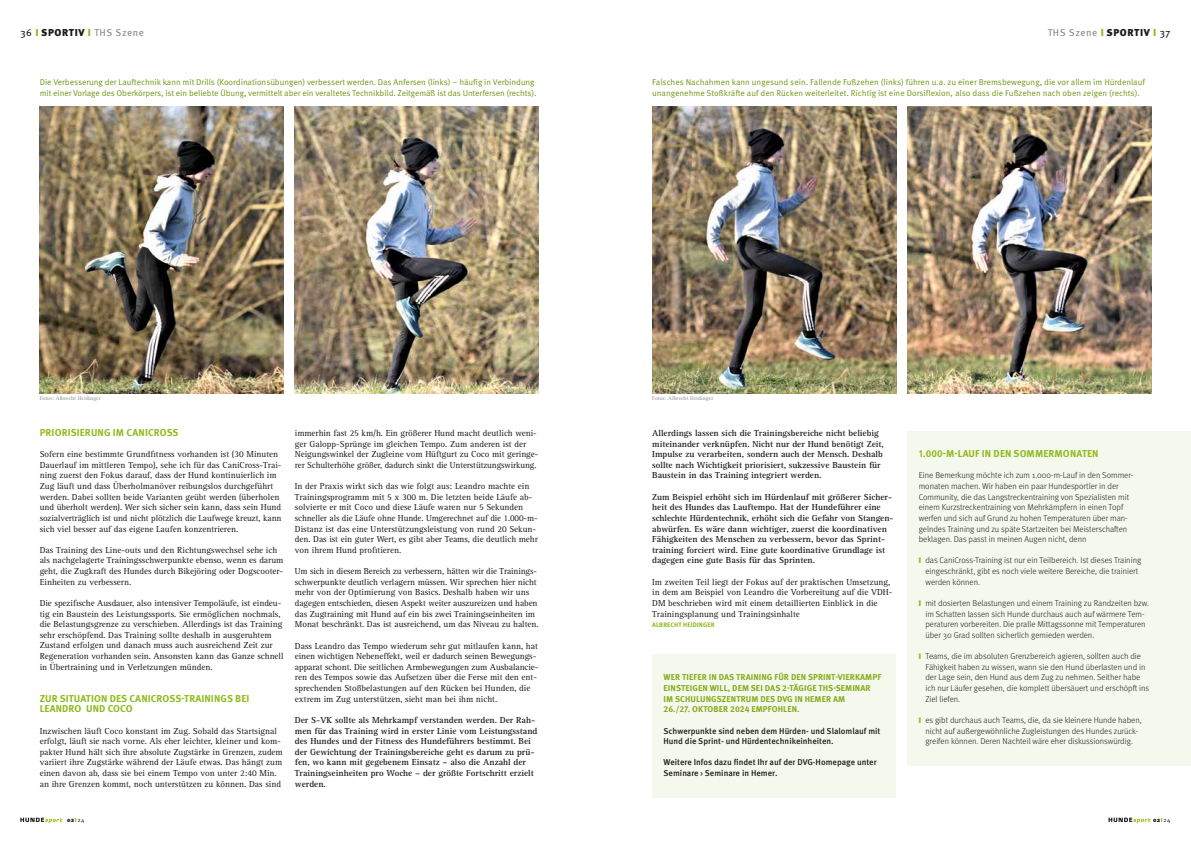
<style>
.page{position:relative;width:1191px;height:842px;background:#fff}
.page>*{position:absolute;margin:0;border:0;box-sizing:border-box;transform-origin:0 0}
.t1{font:700 10px/10.6px "Meta Pro";letter-spacing:.01em;color:#8fba1c}
.t2{font:10px "Meta Pro";letter-spacing:.05em;color:#878786}
.t3{font:9px/10.6px "Rotis Serif Pro";color:#1a1a18}
.t4{font:700 9px/10.6px "Rotis Serif Pro";color:#1a1a18}
.t5{font:300 8.5px/10.6px "Meta Pro";color:#1a1a18}
.t6{font:8.5px/10.6px "Meta Pro Norm";letter-spacing:-.005em;color:#719616}
.t7{font:500 8.5px/10.6px "Meta Pro";color:#1a1a18}
.t8{font:700 8.5px/10.6px "Meta Pro";letter-spacing:.01em;color:#83ac1b}
.t9{font:700 6.5px "Meta Pro";letter-spacing:.01em;color:#8fba1c}
.t10{font:900 6px "Meta Pro";letter-spacing:.05em;color:#1a1a18}
.t11{font:700 5.5px "Rotis Serif Pro";color:#9c9d9d}
.s1{color:#1a1a18}
.s2{font-weight:900;color:#8fba1c}
.s3{font-weight:900;color:#1a1a18}
.s4{color:#8fba1c}
.s5{font-family:"Meta Pro Norm";font-weight:400}
</style>
<div class="page">
<svg style="left:20px;top:818px;width:42px;height:5px"></svg>
<svg style="left:1108px;top:818px;width:42px;height:5px"></svg>
<img style="left:40px;top:106px;width:243px;height:287px">
<img style="left:907px;top:106px;width:244px;height:287px">
<img style="left:652px;top:106px;width:244px;height:287px">
<img style="left:295px;top:106px;width:244px;height:287px">
<div style="left:907px;top:431px;width:284px;height:334px;background:#f5f8ec"></div>
<div style="left:652px;top:654px;width:244px;height:143px;background:#f5f8ec"></div>
<p class="t2" style="left:21px;top:25px;width:125px"><span class="s1">36</span> <span class="s2">I</span> <span class="s3">SPORTIV</span> <span class="s2">I</span> THS Szene</p>
<p class="t2" style="left:1047px;top:25px;width:124px">THS Szene <span class="s2">I</span> <span class="s3">SPORTIV</span> <span class="s2">I</span> <span class="s1">37</span></p>
<p class="t6" style="left:40px;top:76px;width:498px">Die Verbesserung der Lauftechnik kann mit Drills (Koordinationsübungen) verbessert werden. Das Anfersen (links) – häufig in Verbindung mit einer Vorlage des Oberkörpers, ist ein beliebte Übung, vermittelt aber ein veraltetes Technikbild. Zeitgemäß ist das Unterfersen (rechts).</p>
<p class="t6" style="left:652px;top:76px;width:494px">Falsches Nachahmen kann ungesund sein. Fallende Fußzehen (links) führen u.a. zu einer Bremsbewegung, die vor allem im Hürdenlauf unangenehme Stoßkräfte auf den Rücken weiterleitet. Richtig ist eine Dorsiflexion, also dass die Fußzehen nach oben zeigen (rechts).</p>
<p class="t11" style="left:40px;top:395px;width:63px">Fotos: Albrecht Heidinger</p>
<p class="t11" style="left:652px;top:395px;width:63px">Fotos: Albrecht Heidinger</p>
<p class="t1" style="left:40px;top:426px;width:140px">PRIORISIERUNG IM CANICROSS</p>
<p class="t3" style="left:40px;top:449px;width:243px">Sofern eine bestimmte Grundfitness vorhanden ist (30 Minuten Dauerlauf im mittleren Tempo), sehe ich für das CaniCross-Trai&shy;ning zuerst den Fokus darauf, dass der Hund kontinuierlich im Zug läuft und dass Überholmanöver reibungslos durchgeführt werden. Dabei sollten beide Varianten geübt werden (überholen und überholt werden). Wer sich sicher sein kann, dass sein Hund sozialverträglich ist und nicht plötzlich die Laufwege kreuzt, kann sich viel besser auf das eigene Laufen konzentrieren.</p>
<p class="t3" style="left:40px;top:544px;width:245px">Das Training des Line-outs und den Richtungswechsel sehe ich als nachgelagerte Trainingsschwerpunkte ebenso, wenn es darum geht, die Zugkraft des Hundes durch Bikejöring oder Dogscooter-Einheiten zu verbessern.</p>
<p class="t3" style="left:40px;top:598px;width:245px">Die spezifische Ausdauer, also intensiver Tempoläufe, ist eindeu&shy;tig ein Baustein des Leistungssports. Sie ermöglichen nochmals, die Belastungsgrenze zu verschieben. Allerdings ist das Training sehr erschöpfend. Das Training sollte deshalb in ausgeruhtem Zustand erfolgen und danach muss auch ausreichend Zeit zur Regeneration vorhanden sein. Ansonsten kann das Ganze schnell in Übertraining und in Verletzungen münden.</p>
<p class="t1" style="left:40px;top:692px;width:211px">ZUR SITUATION DES CANICROSS-TRAININGS BEI<br>LEANDRO UND COCO</p>
<p class="t3" style="left:40px;top:725px;width:245px">Inzwischen läuft Coco konstant im Zug. Sobald das Startsignal erfolgt, läuft sie nach vorne. Als eher leichter, kleiner und kom&shy;pakter Hund hält sich ihre absolute Zugstärke in Grenzen, zudem variiert ihre Zugstärke während der Läufe etwas. Das hängt zum einen davon ab, dass sie bei einem Tempo von unter 2:40 Min. an ihre Grenzen kommt, noch unterstützen zu können. Das sind</p>
<p class="t3" style="left:295px;top:428px;width:245px">immerhin fast 25 km/h. Ein größerer Hund macht deutlich weni&shy;ger Galopp-Sprünge im gleichen Tempo. Zum anderen ist der Neigungswinkel der Zugleine vom Hüftgurt zu Coco mit geringe&shy;rer Schulterhöhe größer, dadurch sinkt die Unterstützungswirkung.</p>
<p class="t3" style="left:295px;top:481px;width:244px">In der Praxis wirkt sich das wie folgt aus: Leandro machte ein Trainingsprogramm mit 5 x 300 m. Die letzten beide Läufe ab&shy;solvierte er mit Coco und diese Läufe waren nur 5 Sekunden schneller als die Läufe ohne Hunde. Umgerechnet auf die 1.000-m-Distanz ist das eine Unterstützungsleistung von rund 20 Sekun&shy;den. Das ist ein guter Wert, es gibt aber Teams, die deutlich mehr von ihrem Hund profitieren.</p>
<p class="t3" style="left:295px;top:566px;width:245px">Um sich in diesem Bereich zu verbessern, hätten wir die Trainings&shy;schwerpunkte deutlich verlagern müssen. Wir sprechen hier nicht mehr von der Optimierung von Basics. Deshalb haben wir uns dagegen entschieden, diesen Aspekt weiter auszureizen und haben das Zugtraining mit Hund auf ein bis zwei Trainingseinheiten im Monat beschränkt. Das ist ausreichend, um das Niveau zu halten.</p>
<p class="t3" style="left:295px;top:640px;width:245px">Dass Leandro das Tempo wiederum sehr gut mitlaufen kann, hat einen wichtigen Nebeneffekt, weil er dadurch seinen Bewegungs&shy;apparat schont. Die seitlichen Armbewegungen zum Ausbalancie&shy;ren des Tempos sowie das Aufsetzen über die Ferse mit den ent&shy;sprechenden Stoßbelastungen auf den Rücken bei Hunden, die extrem im Zug unterstützen, sieht man bei ihm nicht.</p>
<p class="t4" style="left:295px;top:714px;width:244px">Der S-VK sollte als Mehrkampf verstanden werden. Der Rah&shy;men für das Training wird in erster Linie vom Leistungsstand des Hundes und der Fitness des Hundeführers bestimmt. Bei der Gewichtung der Trainingsbereiche geht es darum zu prü&shy;fen, wo kann mit gegebenem Einsatz – also die Anzahl der Trainingseinheiten pro Woche – der größte Fortschritt erzielt werden.</p>
<p class="t4" style="left:652px;top:427px;width:233px">Allerdings lassen sich die Trainingsbereiche nicht beliebig miteinander verknüpfen. Nicht nur der Hund benötigt Zeit, Impulse zu verarbeiten, sondern auch der Mensch. Deshalb sollte nach Wichtigkeit priorisiert, sukzessive Baustein für Baustein in das Training integriert werden.</p>
<p class="t4" style="left:652px;top:491px;width:243px">Zum Beispiel erhöht sich im Hürdenlauf mit größerer Sicher&shy;heit des Hundes das Lauftempo. Hat der Hundeführer eine schlechte Hürdentechnik, erhöht sich die Gefahr von Stangen&shy;abwürfen. Es wäre dann wichtiger, zuerst die koordinativen Fähigkeiten des Menschen zu verbessern, bevor das Sprint&shy;training forciert wird. Eine gute koordinative Grundlage ist dagegen eine gute Basis für das Sprinten.</p>
<p class="t3" style="left:652px;top:576px;width:242px">Im zweiten Teil liegt der Fokus auf der praktischen Umsetzung, in dem am Beispiel von Leandro die Vorbereitung auf die VDH-DM beschrieben wird mit einem detaillierten Einblick in die Trainingsplanung und Trainingsinhalte</p>
<p class="t9" style="left:652px;top:620px;width:64px">ALBRECHT HEIDINGER</p>
<p class="t8" style="left:663px;top:672px;width:219px">WER TIEFER IN DAS TRAINING FÜR DEN SPRINT-VIERKAMPF EINSTEIGEN WILL, DEM SEI DAS 2-TÄGIGE THS-SEMINAR IM SCHULUNGSZENTRUM DES DVG IN HEMER AM<br>26./27. OKTOBER 2024 EMPFOHLEN.</p>
<p class="t7" style="left:663px;top:725px;width:218px">Schwerpunkte sind neben dem Hürden- und Slalomlauf mit<br>Hund die Sprint- und Hürdentechnikeinheiten.</p>
<p class="t7" style="left:663px;top:757px;width:215px">Weitere Infos dazu findet Ihr auf der DVG-Homepage unter<br>Seminare › Seminare in Hemer.</p>
<p class="t1" style="left:918px;top:448px;width:181px">1.000-M-LAUF IN DEN SOMMERMONATEN</p>
<p class="t5" style="left:918px;top:470px;width:215px">Eine Bemerkung möchte ich zum 1.000-m-Lauf in den Sommer&shy;monaten machen. Wir haben ein paar Hundesportler in der Community, die das Langstreckentraining von Spezialisten mit einem Kurzstreckentraining von Mehrkämpfern in einen Topf werfen und sich auf Grund zu hohen Temperaturen über man&shy;gelndes Training und zu späte Startzeiten bei Meisterschaften beklagen. Das passt in meinen Augen nicht, denn</p>
<p class="t5" style="left:925px;top:555px;width:217px;text-indent:-7px"><span class="s4">❙</span> das CaniCross-Training ist nur ein Teilbereich. Ist dieses Training eingeschränkt, gibt es noch viele weitere Bereiche, die trainiert werden können.</p>
<p class="t5" style="left:925px;top:597px;width:225px;text-indent:-7px"><span class="s4">❙</span> mit dosierten Belastungen und einem Training zu Randzeiten bzw. im Schatten lassen sich Hunde durchaus auch auf wärmere Tem&shy;peraturen vorbereiten. Die pralle Mittagssonne mit Temperaturen über 30 Grad sollten sicherlich gemieden werden.</p>
<p class="t5" style="left:925px;top:650px;width:225px;text-indent:-7px"><span class="s4">❙</span> Teams, die im absoluten Grenzbereich agieren, sollten auch die Fähigkeit haben zu wissen, wann sie den Hund überlasten und in der Lage sein, den Hund aus dem Zug zu nehmen. Seither habe ich nur Läufer gesehen, die komplett übersäuert und erschöpft ins Ziel liefen.</p>
<p class="t5" style="left:918px;top:714px;width:224px;text-align:center"><span class="s4">❙</span> es gibt durchaus auch Teams, die, da sie kleinere Hunde haben, nicht auf außergewöhnliche Zugleistungen des Hundes zurück&shy;greifen können. Deren Nachteil wäre eher diskussionswürdig.</p>
<p class="t10" style="left:67px;top:815px;width:19px">02<span class="s4">I</span><span class="s5">24</span></p>
<p class="t10" style="left:1153px;top:815px;width:19px">02<span class="s4">I</span><span class="s5">24</span></p>
</div>
